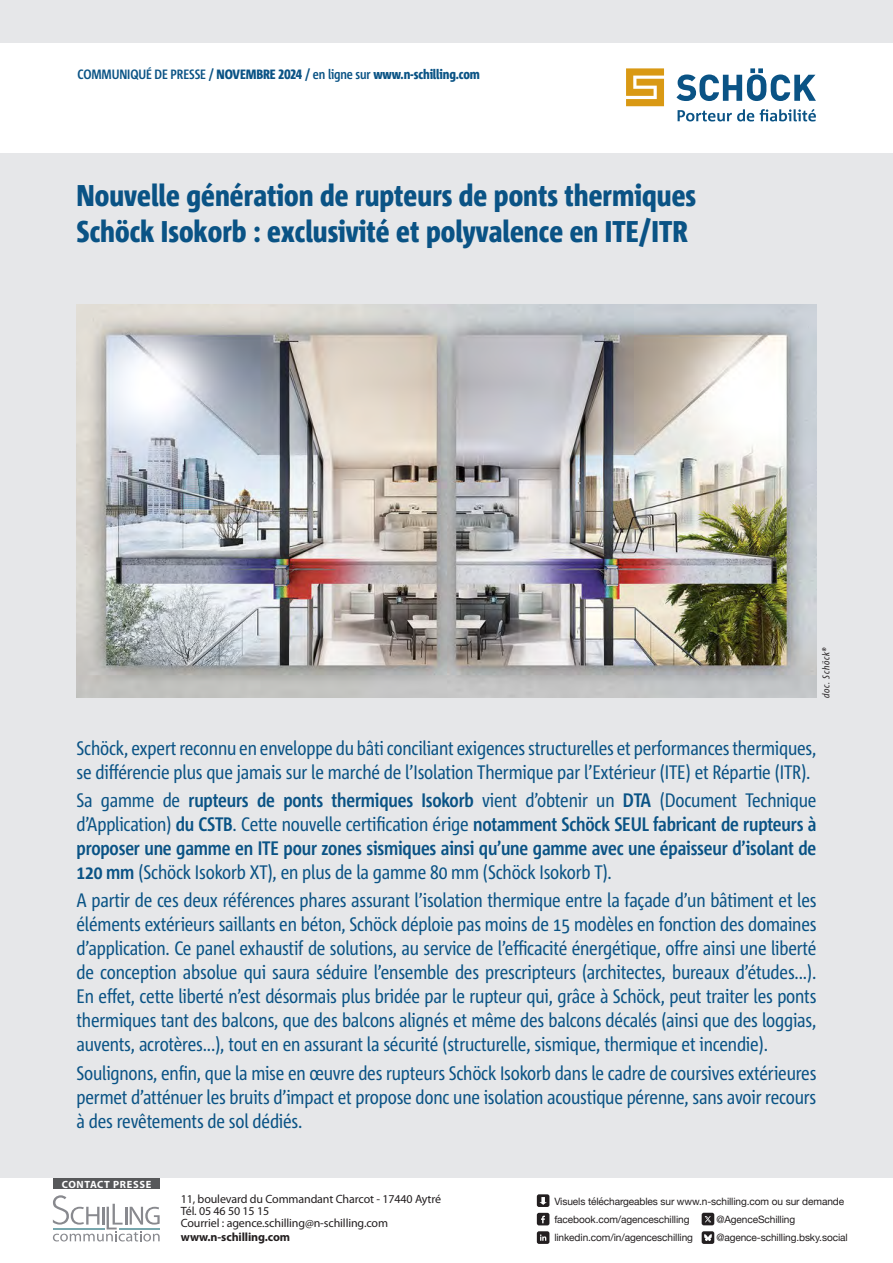
<style>
.page{position:relative;width:893px;height:1263px;background:#fff}
.page>*{position:absolute;margin:0;border:0;box-sizing:border-box;transform-origin:0 0}
.TITRE_CP_SCHOCK{font:800 30px/36px "Corpid E1 s Cd";color:#0a5385}
.INTRO_GRAND{font:19.5px/24px "Corpid E1 s Cd";letter-spacing:-.01em;color:#0a5385;text-align:justify}
.INTRO_GRAND-2{font:700 19.5px/24px "Corpid E1 s Cd";letter-spacing:-.01em;color:#0a5385;text-align:justify}
.t1{font:800 13.5px "Corpid E1 s Cd";letter-spacing:-.01em;color:#0a5385}
.t2{font:12px "Myriad Pro";letter-spacing:-.01em;color:#231f20}
.t3{font:700 12px "Myriad Pro";letter-spacing:-.01em;color:#231f20}
.t4{font:700 10.5px "Myriad Pro";letter-spacing:.06em;color:#fff}
.t5{font:10.05px "Helvetica Neue";letter-spacing:-.01em;color:#231f20}
.t6{font:italic 9.75px "Corpid E1 s Cd";letter-spacing:.05em;color:#231f20}
.s1{font-weight:700}
.s2{font-weight:400}
</style>
<div class="page">
<div style="left:0;top:0;width:893px;height:1177px;background:#e6e7e9"></div>
<div style="left:53px;top:1178px;width:107px;height:11px;background:#57585a"></div>
<svg style="left:53px;top:1195px;width:107px;height:46px"></svg>
<svg style="left:537px;top:1213px;width:12px;height:12px"></svg>
<svg style="left:537px;top:1231px;width:12px;height:13px"></svg>
<svg style="left:537px;top:1194px;width:12px;height:13px"></svg>
<svg style="left:702px;top:1213px;width:12px;height:12px"></svg>
<svg style="left:702px;top:1231px;width:12px;height:13px"></svg>
<div style="left:0;top:43px;width:893px;height:110px;background:#fff"></div>
<svg style="left:676px;top:68px;width:140px;height:33px"></svg>
<svg style="left:626px;top:68px;width:38px;height:38px"></svg>
<svg style="left:678px;top:109px;width:138px;height:12px"></svg>
<img style="left:77px;top:304px;width:739px;height:394px">
<p class="t1" style="left:78px;top:66px;width:404px"><span class="s1">COMMUNIQUÉ DE PRESSE /</span> NOVEMBRE 2024 <span class="s1">/ en ligne sur</span> www.n-schilling.com</p>
<p class="TITRE_CP_SCHOCK" style="left:77px;top:177px;width:621px">Nouvelle génération de rupteurs de ponts thermiques<br>Schöck Isokorb : exclusivité et polyvalence en ITE/ITR</p>
<p class="t6" style="left:820px;top:698px;width:52px;rotate:-90deg">doc. Schöck®</p>
<p class="INTRO_GRAND" style="left:77px;top:735px;width:741px">Schöck, expert reconnu en enveloppe du bâti conciliant exigences structurelles et performances thermiques, se différencie plus que jamais sur le marché de l’Isolation Thermique par l’Extérieur (ITE) et Répartie (ITR).</p>
<p class="INTRO_GRAND-2" style="left:77px;top:787px;width:741px"><span class="s2">Sa gamme de</span> rupteurs de ponts thermiques Isokorb <span class="s2">vient d’obtenir un</span> DTA <span class="s2">(Document Technique d’Application)</span> du CSTB<span class="s2">. Cette nouvelle certification érige</span> notamment Schöck SEUL fabricant de rupteurs à proposer une gamme en ITE pour zones sismiques ainsi qu’une gamme avec une épaisseur d’isolant de 120 mm <span class="s2">(Schöck Isokorb XT), en plus de la gamme 80 mm (Schöck Isokorb T).</span></p>
<p class="INTRO_GRAND" style="left:77px;top:888px;width:741px">A partir de ces deux références phares assurant l’isolation thermique entre la façade d’un bâtiment et les éléments extérieurs saillants en béton, Schöck déploie pas moins de 15 modèles en fonction des domaines d’application. Ce panel exhaustif de solutions, au service de l’efficacité énergétique, offre ainsi une liberté de conception absolue qui saura séduire l’ensemble des prescripteurs (architectes, bureaux d’études...).<br>En effet, cette liberté n’est désormais plus bridée par le rupteur qui, grâce à Schöck, peut traiter les ponts thermiques tant des balcons, que des balcons alignés et même des balcons décalés (ainsi que des loggias, auvents, acrotères...), tout en en assurant la sécurité (structurelle, sismique, thermique et incendie).</p>
<p class="INTRO_GRAND" style="left:77px;top:1060px;width:741px">Soulignons, enfin, que la mise en œuvre des rupteurs Schöck Isokorb dans le cadre de coursives extérieures permet d’atténuer les bruits d’impact et propose donc une isolation acoustique pérenne, sans avoir recours à des revêtements de sol dédiés.</p>
<p class="t4" style="left:62px;top:1177px;width:91px">CONTACT PRESSE</p>
<p class="t2" style="left:181px;top:1192px;width:262px">11, boulevard du Commandant Charcot - 17440 Aytré</p>
<p class="t2" style="left:181px;top:1204px;width:90px">Tél. 05 46 50 15 15</p>
<p class="t2" style="left:181px;top:1216px;width:209px">Courriel : agence.schilling@n-schilling.com</p>
<p class="t3" style="left:181px;top:1229px;width:111px">www.n-schilling.com</p>
<p class="t5" style="left:554px;top:1194px;width:291px">Visuels téléchargeables sur www.n-schilling.com ou sur demande</p>
<p class="t5" style="left:554px;top:1212px;width:137px">facebook.com/agenceschilling</p>
<p class="t5" style="left:716px;top:1212px;width:80px">@AgenceSchilling</p>
<p class="t5" style="left:554px;top:1230px;width:140px">linkedin.com/in/agenceschilling</p>
<p class="t5" style="left:716px;top:1230px;width:133px">@agence-schilling.bsky.social</p>
</div>
